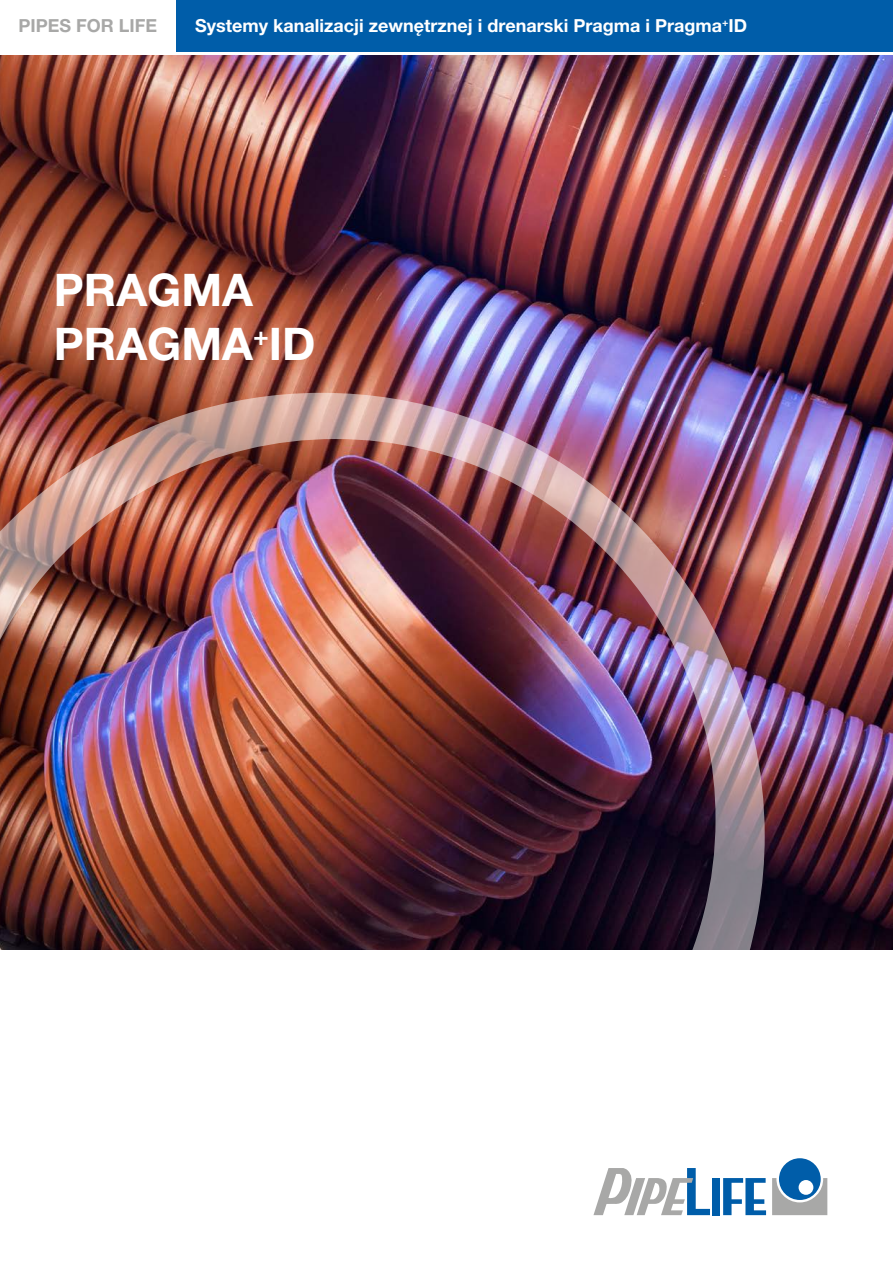
<style>
.page{position:relative;width:893px;height:1263px;background:#fff}
.page>*{position:absolute;margin:0;border:0;box-sizing:border-box;transform-origin:0 0}
.t1{font:700 45px/54px "Helvetica Neue LT Pro";color:#fff}
.t2{font:700 18px "Helvetica Neue LT Pro";color:#fff}
.t3{font:700 18px "Helvetica Neue LT Pro";color:#a8a8a7}
</style>
<div class="page">
<div style="left:177px;top:0;width:716px;height:51px;background:#005da9"></div>
<div style="left:712px;top:1178px;width:8px;height:37px;background:#005da9"></div>
<svg style="left:723px;top:1178px;width:43px;height:37px"></svg>
<svg style="left:772px;top:1158px;width:55px;height:57px"></svg>
<svg style="left:593px;top:1168px;width:117px;height:47px"></svg>
<img style="left:0;top:55px;width:893px;height:894px">
<img style="left:0;top:393px;width:765px;height:557px">
<p class="t3" style="left:19px;top:15px;width:140px">PIPES FOR LIFE</p>
<p class="t2" style="left:195px;top:14px;width:553px">Systemy kanalizacji zewnętrznej i drenarski Pragma i Pragma<sup>+</sup>ID</p>
<h1 class="t1" style="left:54px;top:262px;width:263px">PRAGMA<br>PRAGMA<sup>+</sup>ID</h1>
</div>
